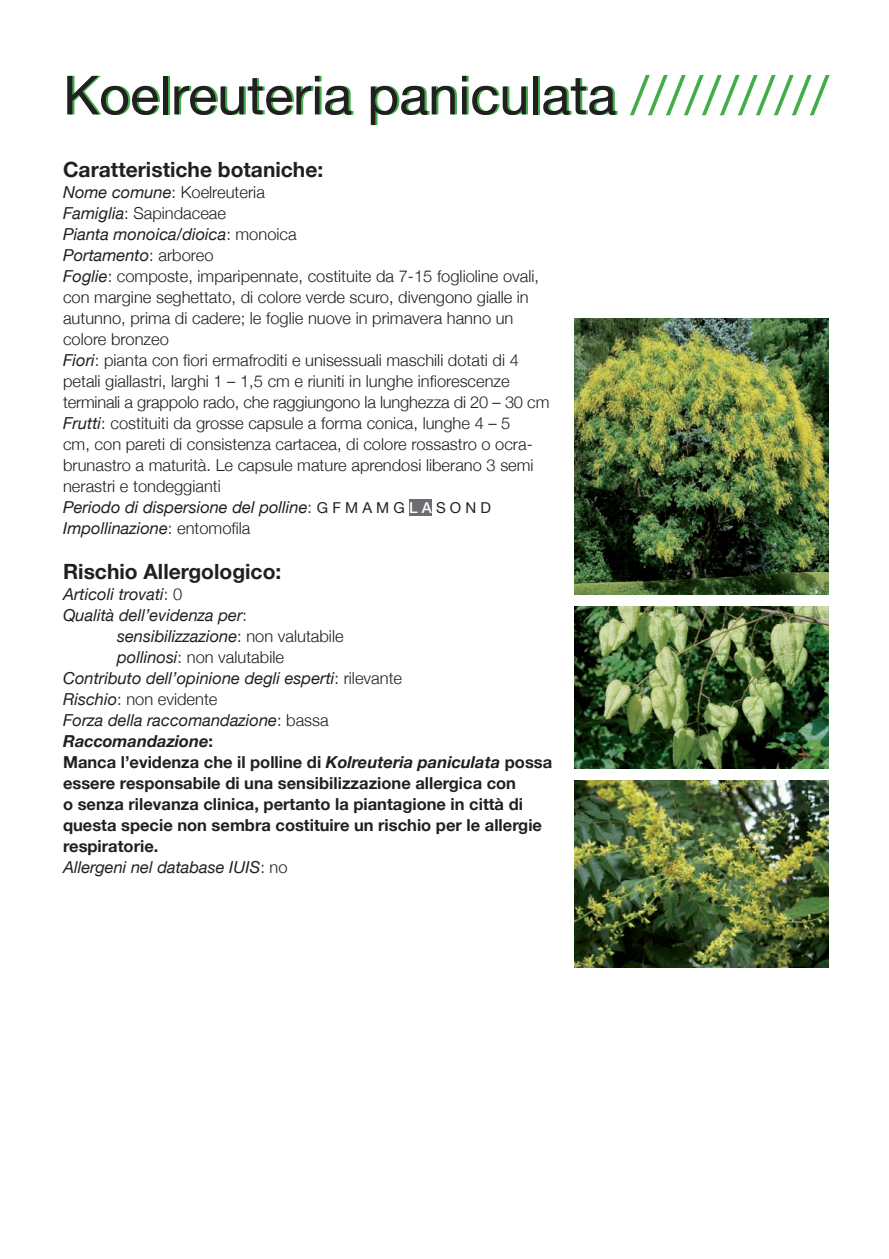
<style>
.page{position:relative;width:889px;height:1259px;background:#fff}
.page>*{position:absolute;margin:0;border:0;box-sizing:border-box;transform-origin:0 0}
.t1{font:54px "Helvetica Neue";color:#231f20}
.t2{font:700 21px "Helvetica Neue";color:#231f20}
.t3{font:300 16.5px/21px "Helvetica Neue";color:#231f20}
.t4{font:700 16.5px "Helvetica Neue";color:#231f20}
.t5{font:italic 16.5px "Helvetica Neue";color:#231f20}
.t6{font:italic 700 16.5px "Helvetica Neue";color:#231f20}
.s1{color:#40ae49}
.s2{font-weight:400;font-style:italic}
.s3{font-weight:400;font-size:15px}
.s4{font-weight:500;font-size:15px;color:#fff}
.s5{font-weight:300;font-style:normal}
.s6{font-style:normal}
.s7{font-style:italic}
</style>
<div class="page">
<div style="left:409px;top:499px;width:23px;height:16px;background:#6c6d70"></div>
<img style="left:574px;top:318px;width:254px;height:276px">
<img style="left:574px;top:607px;width:254px;height:161px">
<img style="left:574px;top:781px;width:254px;height:187px">
<h1 class="t1" style="left:63px;top:63px;width:767px">Koelreuteria paniculata <span class="s1">///////////</span></h1>
<p class="t2" style="left:63px;top:157px;width:262px">Caratteristiche botaniche:</p>
<p class="t3" style="left:63px;top:181px;width:488px"><span class="s2">Nome comune</span>: Koelreuteria<br><span class="s2">Famiglia</span>: Sapindaceae<br><span class="s2">Pianta monoica/dioica</span>: monoica<br><span class="s2">Portamento</span>: arboreo<br><span class="s2">Foglie</span>: composte, imparipennate, costituite da 7-15 foglioline ovali, con margine seghettato, di colore verde scuro, divengono gialle in autunno, prima di cadere; le foglie nuove in primavera hanno un colore bronzeo<br><span class="s2">Fiori</span>: pianta con fiori ermafroditi e unisessuali maschili dotati di 4 petali giallastri, larghi 1 – 1,5 cm e riuniti in lunghe infiorescenze terminali a grappolo rado, che raggiungono la lunghezza di 20 – 30 cm <span class="s2">Frutti</span>: costituiti da grosse capsule a forma conica, lunghe 4 – 5<br>cm, con pareti di consistenza cartacea, di colore rossastro o ocra&shy;brunastro a maturità. Le capsule mature aprendosi liberano 3 semi nerastri e tondeggianti<br><span class="s2">Periodo di dispersione del polline</span>: <span class="s3">G F M A M G</span> <span class="s4">L A</span> <span class="s3">S O N D </span><span class="s2">Impollinazione</span>: entomofila</p>
<p class="t2" style="left:63px;top:559px;width:220px">Rischio Allergologico:</p>
<p class="t5" style="left:63px;top:584px;width:121px">Articoli trovati<span class="s5">: 0</span></p>
<p class="t5" style="left:63px;top:605px;width:185px">Qualità dell’evidenza per<span class="s5">:</span></p>
<p class="t5" style="left:117px;top:626px;width:228px">sensibilizzazione<span class="s5">: non valutabile</span></p>
<p class="t3" style="left:117px;top:646px;width:168px"><span class="s2">pollinosi</span>: non valutabile</p>
<p class="t5" style="left:63px;top:668px;width:340px">Contributo dell’opinione degli esperti<span class="s5">: rilevante</span></p>
<p class="t3" style="left:63px;top:688px;width:156px"><span class="s2">Rischio</span>: non evidente</p>
<p class="t5" style="left:63px;top:710px;width:267px">Forza della raccomandazione<span class="s5">: bassa</span></p>
<p class="t6" style="left:63px;top:731px;width:152px">Raccomandazione<span class="s6">:</span></p>
<p class="t4" style="left:63px;top:752px;width:490px">Manca l’evidenza che il polline di <span class="s7">Kolreuteria paniculata</span> possa</p>
<p class="t4" style="left:63px;top:773px;width:454px">essere responsabile di una sensibilizzazione allergica con</p>
<p class="t4" style="left:63px;top:794px;width:461px">o senza rilevanza clinica, pertanto la piantagione in città di</p>
<p class="t4" style="left:63px;top:815px;width:480px">questa specie non sembra costituire un rischio per le allergie</p>
<p class="t4" style="left:63px;top:836px;width:97px">respiratorie.</p>
<p class="t5" style="left:63px;top:857px;width:226px">Allergeni nel database IUIS<span class="s5">: no</span></p>
</div>
